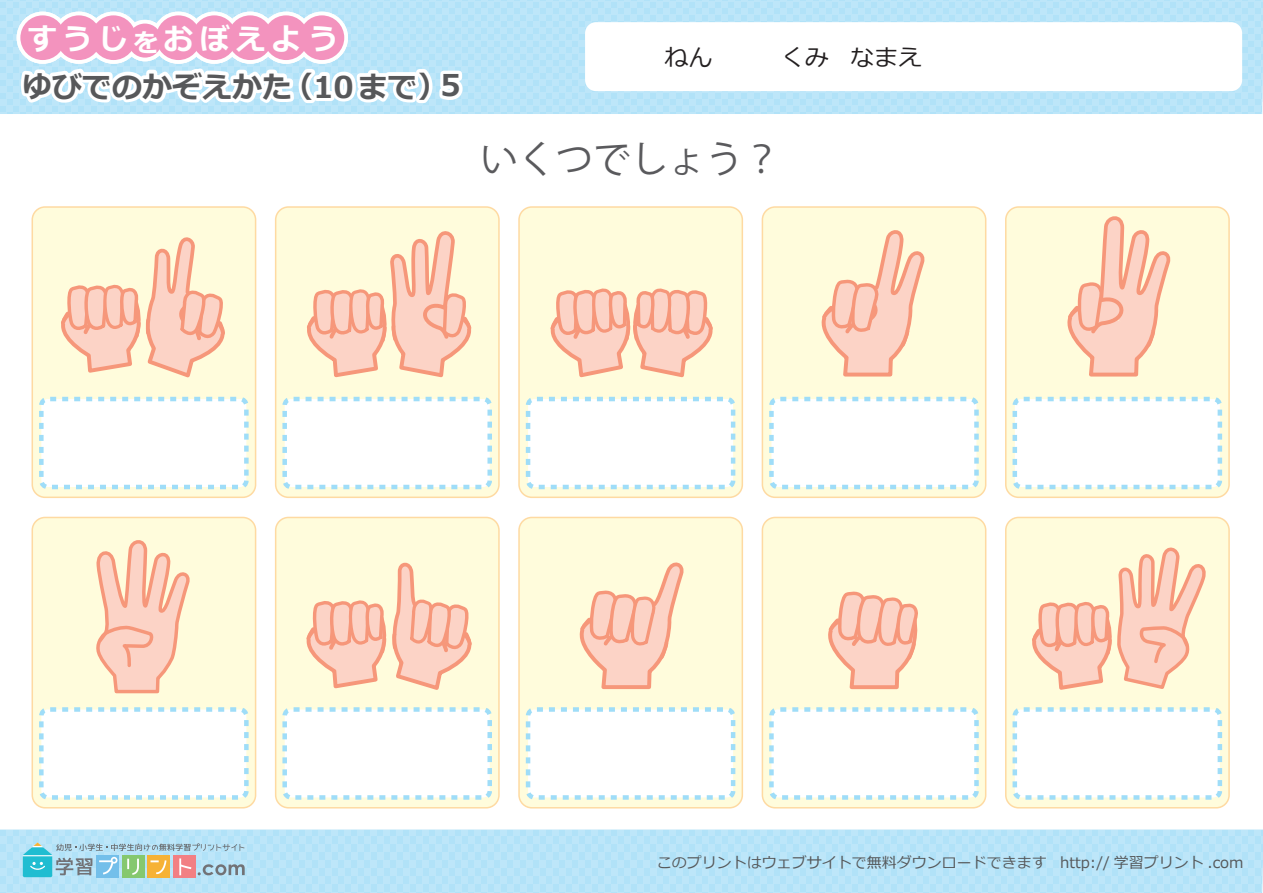
<style>
.page{position:relative;width:1263px;height:893px;background:#fff}
.page>*{position:absolute;margin:0;border:0;box-sizing:border-box;transform-origin:0 0}
.t1{font:37.5px "Koz Go Pr 6 N";color:#5a5a5d}
.t2{font:700 30px "Meiryo";color:#57585a}
.t3{font:700 29.85px "Meiryo";letter-spacing:.19em;color:#fff}
.t4{font:24px "Meiryo";color:#231f20}
.t5{font:15px "Meiryo";color:#56595b}
.s1{font-size:25.2px}
</style>
<div class="page">
<svg style="left:0;top:829px;width:1263px;height:64px;background:#b8e4f8"></svg>
<svg style="left:23px;top:842px;width:222px;height:35px;background:#a3c6c9"></svg>
<svg style="left:0;top:0;width:1263px;height:114px;background:#b8e4f8"></svg>
<div style="left:585px;top:22px;width:657px;height:69px;background:#fff;border-radius:11px"></div>
<div style="left:124px;top:20px;width:42px;height:41px;border:8px solid #fff;border-radius:50%"></div>
<div style="left:152px;top:12px;width:52px;height:52px;border:8px solid #fff;border-radius:50%"></div>
<div style="left:188px;top:12px;width:52px;height:52px;border:8px solid #fff;border-radius:50%"></div>
<div style="left:224px;top:12px;width:52px;height:52px;border:8px solid #fff;border-radius:50%"></div>
<div style="left:260px;top:12px;width:52px;height:52px;border:8px solid #fff;border-radius:50%"></div>
<div style="left:296px;top:12px;width:52px;height:52px;border:8px solid #fff;border-radius:50%"></div>
<div style="left:87px;top:12px;width:53px;height:52px;border:8px solid #fff;border-radius:50%"></div>
<div style="left:17px;top:12px;width:52px;height:52px;border:8px solid #fff;border-radius:50%"></div>
<div style="left:53px;top:12px;width:52px;height:52px;border:8px solid #fff;border-radius:50%"></div>
<div style="left:128px;top:24px;width:34px;height:34px;background:#f393be;border-radius:50%"></div>
<div style="left:156px;top:15px;width:45px;height:45px;background:#f393be;border-radius:50%"></div>
<div style="left:192px;top:15px;width:45px;height:45px;background:#f393be;border-radius:50%"></div>
<div style="left:228px;top:15px;width:44px;height:45px;background:#f393be;border-radius:50%"></div>
<div style="left:264px;top:15px;width:44px;height:45px;background:#f393be;border-radius:50%"></div>
<div style="left:300px;top:15px;width:44px;height:45px;background:#f393be;border-radius:50%"></div>
<div style="left:91px;top:15px;width:45px;height:45px;background:#f393be;border-radius:50%"></div>
<div style="left:20px;top:15px;width:45px;height:45px;background:#f393be;border-radius:50%"></div>
<div style="left:57px;top:15px;width:44px;height:45px;background:#f393be;border-radius:50%"></div>
<div style="left:762px;top:207px;width:224px;height:290px;background:#fffcdc;border-radius:13px"></div>
<div style="left:762px;top:206px;width:224px;height:292px;border:2px solid #fedaa2;border-radius:13px"></div>
<div style="left:771px;top:399px;width:205px;height:88px;background:#fff;border-radius:6px"></div>
<div style="left:769px;top:397px;width:210px;height:92px;border:4px dashed #9fddf8;border-radius:6px"></div>
<div style="left:519px;top:207px;width:223px;height:290px;background:#fffcdc;border-radius:13px"></div>
<div style="left:518px;top:206px;width:225px;height:292px;border:2px solid #fedaa2;border-radius:13px"></div>
<div style="left:528px;top:399px;width:205px;height:88px;background:#fff;border-radius:6px"></div>
<div style="left:526px;top:397px;width:209px;height:92px;border:4px dashed #9fddf8;border-radius:6px"></div>
<div style="left:276px;top:207px;width:223px;height:290px;background:#fffcdc;border-radius:13px"></div>
<div style="left:275px;top:206px;width:225px;height:292px;border:2px solid #fedaa2;border-radius:13px"></div>
<div style="left:285px;top:399px;width:205px;height:88px;background:#fff;border-radius:6px"></div>
<div style="left:282px;top:397px;width:210px;height:92px;border:4px dashed #9fddf8;border-radius:6px"></div>
<div style="left:1006px;top:207px;width:223px;height:290px;background:#fffcdc;border-radius:13px"></div>
<div style="left:1005px;top:206px;width:225px;height:292px;border:2px solid #fedaa2;border-radius:13px"></div>
<div style="left:1015px;top:399px;width:205px;height:88px;background:#fff;border-radius:6px"></div>
<div style="left:1012px;top:397px;width:210px;height:92px;border:4px dashed #9fddf8;border-radius:6px"></div>
<div style="left:32px;top:207px;width:224px;height:290px;background:#fffcdc;border-radius:13px"></div>
<div style="left:41px;top:399px;width:205px;height:88px;background:#fff;border-radius:6px"></div>
<div style="left:39px;top:397px;width:210px;height:92px;border:4px dashed #9fddf8;border-radius:6px"></div>
<div style="left:762px;top:517px;width:224px;height:291px;background:#fffcdc;border-radius:13px"></div>
<div style="left:762px;top:517px;width:224px;height:291px;border:2px solid #fedaa2;border-radius:13px"></div>
<div style="left:771px;top:709px;width:205px;height:88px;background:#fff;border-radius:6px"></div>
<div style="left:769px;top:707px;width:210px;height:93px;border:4px dashed #9fddf8;border-radius:6px"></div>
<div style="left:519px;top:517px;width:223px;height:291px;background:#fffcdc;border-radius:13px"></div>
<div style="left:518px;top:517px;width:225px;height:291px;border:2px solid #fedaa2;border-radius:13px"></div>
<div style="left:528px;top:709px;width:205px;height:88px;background:#fff;border-radius:6px"></div>
<div style="left:526px;top:707px;width:209px;height:93px;border:4px dashed #9fddf8;border-radius:6px"></div>
<div style="left:276px;top:517px;width:223px;height:291px;background:#fffcdc;border-radius:13px"></div>
<div style="left:275px;top:517px;width:225px;height:291px;border:2px solid #fedaa2;border-radius:13px"></div>
<div style="left:285px;top:709px;width:205px;height:88px;background:#fff;border-radius:6px"></div>
<div style="left:282px;top:707px;width:210px;height:93px;border:4px dashed #9fddf8;border-radius:6px"></div>
<div style="left:1006px;top:517px;width:223px;height:291px;background:#fffcdc;border-radius:13px"></div>
<div style="left:1005px;top:517px;width:225px;height:291px;border:2px solid #fedaa2;border-radius:13px"></div>
<div style="left:1015px;top:709px;width:205px;height:88px;background:#fff;border-radius:6px"></div>
<div style="left:1012px;top:707px;width:210px;height:93px;border:4px dashed #9fddf8;border-radius:6px"></div>
<div style="left:32px;top:517px;width:224px;height:291px;background:#fffcdc;border-radius:13px"></div>
<div style="left:32px;top:517px;width:224px;height:291px;border:2px solid #fedaa2;border-radius:13px"></div>
<div style="left:41px;top:709px;width:205px;height:88px;background:#fff;border-radius:6px"></div>
<div style="left:39px;top:707px;width:210px;height:93px;border:4px dashed #9fddf8;border-radius:6px"></div>
<svg style="left:96px;top:540px;width:94px;height:153px"></svg>
<svg style="left:1067px;top:216px;width:103px;height:161px"></svg>
<svg style="left:822px;top:230px;width:102px;height:147px"></svg>
<svg style="left:580px;top:562px;width:103px;height:127px"></svg>
<svg style="left:828px;top:592px;width:90px;height:98px"></svg>
<svg style="left:1032px;top:547px;width:174px;height:143px"></svg>
<svg style="left:306px;top:563px;width:166px;height:127px"></svg>
<svg style="left:550px;top:289px;width:163px;height:89px"></svg>
<svg style="left:17px;top:60px;width:454px;height:321px"></svg>
<h3 class="t3" style="left:28px;top:18px;width:313px">すうじ<span class="s1">を</span>おぼえよう</h3>
<h2 class="t2" style="left:22px;top:66px;width:440px">ゆびでのかぞえかた（10まで）5</h2>
<h3 class="t4" style="left:664px;top:41px;width:49px">ねん</h3>
<h3 class="t4" style="left:781px;top:41px;width:143px">くみ なまえ</h3>
<h1 class="t1" style="left:481px;top:138px;width:301px">いくつでしょう？</h1>
<p class="t5" style="left:657px;top:852px;width:588px">このプリントはウェブサイトで無料ダウンロードできます http:// 学習プリント .com</p>
</div>
